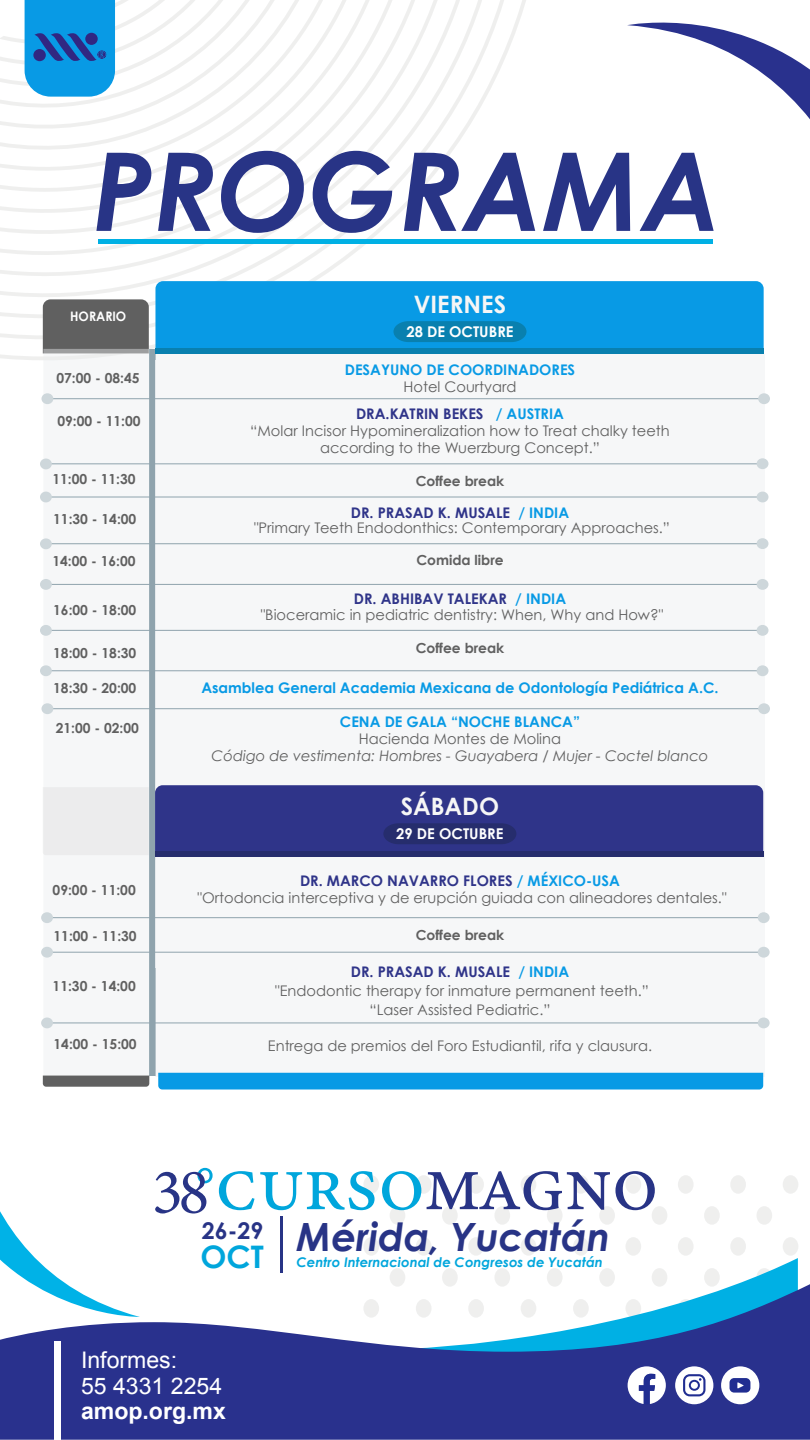
<style>
.page{position:relative;width:810px;height:1440px;background:#fff}
.page>*{position:absolute;margin:0;border:0;box-sizing:border-box;transform-origin:0 0}
.t1{font:italic 700 108.75px "Century Gothic";color:#283486}
.t2{font:italic 700 38.92px "Century Gothic";color:#283486}
.t3{font:700 31.05px "Century Gothic";color:#00a6dc}
.t4{font:700 24px "Century Gothic";color:#f6f6f6}
.t5{font:700 23.1px "Century Gothic";color:#283486}
.t6{font:22.88px/25.6px "Arial";color:#fff}
.t7{font:700 22.88px "Arial";color:#fff}
.t8{font:700 14.85px "Century Gothic";color:#fff}
.t9{font:14.62px/17px "Century Gothic";color:#606060;text-align:center}
.t10{font:700 14.62px "Century Gothic";color:#089ae5}
.t11{font:italic 14.62px "Century Gothic";color:#606060}
.t12{font:700 13.88px "Century Gothic";color:#606060}
.t13{font:700 13.8px "Century Gothic";color:#606060}
.t14{font:italic 700 13.35px "Century Gothic";color:#00a6dc}
.t15{font:700 13.05px "Century Gothic";color:#fff;scale:.94 1}
.s1{font-weight:700;color:#2f3489}
.s2{font-weight:700;color:#089ae5}
</style>
<div class="page">
<svg style="left:0;top:0;width:547px;height:360px"></svg>
<div style="left:43px;top:299px;width:106px;height:50px;background:#606060"></div>
<div style="left:149px;top:349px;width:6px;height:727px;background:#8fa3ad"></div>
<div style="left:43px;top:349px;width:106px;height:727px;background:#f6f7f8"></div>
<div style="left:43px;top:787px;width:106px;height:68px;background:#ececed"></div>
<svg style="left:140px;top:1076px;width:9px;height:11px"></svg>
<div style="left:155px;top:349px;width:609px;height:5px;background:#0980af"></div>
<div style="left:155px;top:354px;width:610px;height:723px;background:#f6f7f8"></div>
<div style="left:158px;top:1073px;width:605px;height:17px;background:#089ae5"></div>
<div style="left:155px;top:852px;width:608px;height:5px;background:#262d6d"></div>
<svg style="left:155px;top:281px;width:472px;height:68px;background:#0a98df"></svg>
<svg style="left:155px;top:785px;width:608px;height:67px;background:#2f3487"></svg>
<hr style="left:42px;top:463px;width:721px;height:1px;background:#8fa3ad">
<div style="left:40px;top:459px;width:12px;height:10px;background:#ced7db;border-radius:50%"></div>
<div style="left:757px;top:458px;width:11px;height:11px;background:#ced7db;border-radius:50%"></div>
<hr style="left:42px;top:497px;width:721px;height:1px;background:#8fa3ad">
<div style="left:40px;top:492px;width:12px;height:10px;background:#ced7db;border-radius:50%"></div>
<div style="left:757px;top:492px;width:11px;height:10px;background:#ced7db;border-radius:50%"></div>
<hr style="left:42px;top:630px;width:721px;height:1px;background:#8fa3ad">
<div style="left:40px;top:625px;width:12px;height:11px;background:#ced7db;border-radius:50%"></div>
<div style="left:757px;top:625px;width:11px;height:11px;background:#ced7db;border-radius:50%"></div>
<hr style="left:42px;top:670px;width:721px;height:1px;background:#8fa3ad">
<div style="left:40px;top:665px;width:12px;height:11px;background:#ced7db;border-radius:50%"></div>
<div style="left:757px;top:665px;width:11px;height:11px;background:#ced7db;border-radius:50%"></div>
<hr style="left:43px;top:708px;width:722px;height:1px;background:#8fa3ad">
<div style="left:42px;top:703px;width:11px;height:11px;background:#ced7db;border-radius:50%"></div>
<div style="left:758px;top:703px;width:12px;height:11px;background:#ced7db;border-radius:50%"></div>
<hr style="left:42px;top:543px;width:721px;height:1px;background:#8fa3ad">
<div style="left:40px;top:538px;width:12px;height:11px;background:#ced7db;border-radius:50%"></div>
<div style="left:757px;top:538px;width:11px;height:11px;background:#ced7db;border-radius:50%"></div>
<hr style="left:42px;top:584px;width:721px;height:1px;background:#8fa3ad">
<div style="left:40px;top:579px;width:12px;height:11px;background:#ced7db;border-radius:50%"></div>
<div style="left:757px;top:579px;width:11px;height:11px;background:#ced7db;border-radius:50%"></div>
<hr style="left:43px;top:952px;width:722px;height:1px;background:#8fa3ad">
<div style="left:41px;top:947px;width:12px;height:11px;background:#ced7db;border-radius:50%"></div>
<div style="left:758px;top:947px;width:12px;height:11px;background:#ced7db;border-radius:50%"></div>
<hr style="left:43px;top:917px;width:722px;height:1px;background:#8fa3ad">
<div style="left:41px;top:912px;width:12px;height:11px;background:#ced7db;border-radius:50%"></div>
<div style="left:758px;top:912px;width:12px;height:11px;background:#ced7db;border-radius:50%"></div>
<hr style="left:43px;top:1023px;width:722px;height:1px;background:#8fa3ad">
<div style="left:758px;top:1018px;width:12px;height:10px;background:#ced7db;border-radius:50%"></div>
<hr style="left:43px;top:398px;width:722px;height:1px;background:#8fa3ad">
<div style="left:42px;top:393px;width:11px;height:11px;background:#ced7db;border-radius:50%"></div>
<div style="left:758px;top:393px;width:12px;height:11px;background:#ced7db;border-radius:50%"></div>
<svg style="left:0;top:0;width:317px;height:142px"></svg>
<div style="left:783px;top:1237px;width:15px;height:19px;background:#efefee;border-radius:50%"></div>
<div style="left:783px;top:1175px;width:15px;height:19px;background:#efefee;border-radius:50%"></div>
<svg style="left:757px;top:1206px;width:15px;height:19px"></svg>
<div style="left:704px;top:1206px;width:16px;height:19px;background:#efefee;border-radius:50%"></div>
<div style="left:678px;top:1237px;width:16px;height:19px;background:#efefee;border-radius:50%"></div>
<div style="left:730px;top:1237px;width:16px;height:19px;background:#efefee;border-radius:50%"></div>
<div style="left:678px;top:1175px;width:16px;height:19px;background:#efefee;border-radius:50%"></div>
<div style="left:730px;top:1175px;width:16px;height:19px;background:#efefee;border-radius:50%"></div>
<div style="left:573px;top:1237px;width:16px;height:19px;background:#efefee;border-radius:50%"></div>
<div style="left:625px;top:1237px;width:16px;height:19px;background:#efefee;border-radius:50%"></div>
<div style="left:468px;top:1237px;width:16px;height:19px;background:#efefee;border-radius:50%"></div>
<div style="left:521px;top:1237px;width:15px;height:19px;background:#efefee;border-radius:50%"></div>
<div style="left:390px;top:1206px;width:15px;height:19px;background:#efefee;border-radius:50%"></div>
<div style="left:363px;top:1237px;width:16px;height:19px;background:#efefee;border-radius:50%"></div>
<div style="left:416px;top:1237px;width:16px;height:19px;background:#efefee;border-radius:50%"></div>
<div style="left:363px;top:1175px;width:16px;height:19px;background:#efefee;border-radius:50%"></div>
<div style="left:416px;top:1175px;width:16px;height:19px;background:#efefee;border-radius:50%"></div>
<div style="left:390px;top:1268px;width:15px;height:19px;background:#efefee;border-radius:50%"></div>
<svg style="left:627px;top:22px;width:183px;height:327px"></svg>
<svg style="left:0;top:969px;width:140px;height:313px"></svg>
<svg style="left:442px;top:1258px;width:356px;height:24px"></svg>
<svg style="left:0;top:1282px;width:810px;height:158px;fill:#29318d"></svg>
<div style="left:675px;top:1366px;width:38px;height:38px;background:#fff;border-radius:50%"></div>
<svg style="left:683px;top:1374px;width:22px;height:22px"></svg>
<svg style="left:628px;top:1366px;width:38px;height:38px"></svg>
<div style="left:721px;top:1366px;width:38px;height:38px;background:#fff;border-radius:50%"></div>
<svg style="left:730px;top:1378px;width:20px;height:15px"></svg>
<svg style="left:155px;top:1168px;width:58px;height:46px"></svg>
<svg style="left:427px;top:1171px;width:240px;height:54px"></svg>
<svg style="left:219px;top:1171px;width:156px;height:39px"></svg>
<svg style="left:382px;top:1171px;width:39px;height:39px"></svg>
<hr style="left:281px;top:1216px;width:2px;height:56px;background:#283486">
<hr style="left:98px;top:239px;width:614px;height:4px;background:#00b0e4">
<div style="left:54px;top:1341px;width:7px;height:99px;background:#fff"></div>
<h1 class="t1" style="left:93px;top:109px;width:630px">PROGRAMA</h1>
<p class="t15" style="left:70px;top:306px;width:61px">HORARIO</p>
<p class="t13" style="left:56px;top:367px;width:85px">07:00 - 08:45</p>
<p class="t13" style="left:57px;top:410px;width:85px">09:00 - 11:00</p>
<p class="t13" style="left:52px;top:469px;width:85px">11:00 - 11:30</p>
<p class="t13" style="left:53px;top:509px;width:85px">11:30 - 14:00</p>
<h3 class="t4" style="left:414px;top:286px;width:94px">VIERNES</h3>
<p class="t8" style="left:406px;top:320px;width:109px">28 DE OCTUBRE</p>
<p class="t10" style="left:345px;top:358px;width:232px">DESAYUNO DE COORDINADORES</p>
<p class="t9" style="left:404px;top:378px;width:114px">Hotel Courtyard</p>
<p class="t9" style="left:250px;top:405px;width:421px"><span class="s1">DRA.KATRIN BEKES</span> <span class="s2">/ AUSTRIA<br></span>“Molar Incisor Hypomineralization how to Treat chalky teeth according to the Wuerzburg Concept.”</p>
<p class="t12" style="left:416px;top:470px;width:90px">Coffee break</p>
<p class="t9" style="left:254px;top:505px;width:417px;line-height:15px"><span class="s1">DR. PRASAD K. MUSALE</span> <span class="s2">/ INDIA<br></span>"Primary Teeth Endodonthics: Contemporary Approaches.”</p>
<p class="t13" style="left:52px;top:550px;width:85px">14:00 - 16:00</p>
<p class="t12" style="left:416px;top:549px;width:89px">Comida libre</p>
<p class="t13" style="left:53px;top:599px;width:85px">16:00 - 18:00</p>
<p class="t13" style="left:53px;top:643px;width:85px">18:00 - 18:30</p>
<p class="t9" style="left:261px;top:591px;width:404px;line-height:15.8px"><span class="s1">DR. ABHIBAV TALEKAR</span> <span class="s2">/ INDIA<br></span>"Bioceramic in pediatric dentistry: When, Why and How?"</p>
<p class="t12" style="left:416px;top:638px;width:90px">Coffee break</p>
<p class="t13" style="left:53px;top:678px;width:85px">18:30 - 20:00</p>
<p class="t10" style="left:201px;top:677px;width:519px">Asamblea General Academia Mexicana de Odontología Pediátrica A.C.</p>
<p class="t10" style="left:340px;top:711px;width:242px">CENA DE GALA “NOCHE BLANCA”</p>
<p class="t9" style="left:359px;top:730px;width:204px">Hacienda Montes de Molina</p>
<p class="t11" style="left:212px;top:746px;width:498px">Código de vestimenta: Hombres - Guayabera / Mujer - Coctel blanco</p>
<p class="t13" style="left:56px;top:718px;width:85px">21:00 - 02:00</p>
<p class="t13" style="left:53px;top:879px;width:85px">09:00 - 11:00</p>
<h3 class="t4" style="left:401px;top:788px;width:100px">SÁBADO</h3>
<p class="t8" style="left:396px;top:822px;width:109px">29 DE OCTUBRE</p>
<p class="t9" style="left:198px;top:872px;width:530px"><span class="s1">DR. MARCO NAVARRO FLORES</span> <span class="s2">/ MÉXICO-USA<br></span>"Ortodoncia interceptiva y de erupción guiada con alineadores dentales."</p>
<p class="t13" style="left:54px;top:925px;width:85px">11:00 - 11:30</p>
<p class="t12" style="left:416px;top:924px;width:90px">Coffee break</p>
<p class="t13" style="left:53px;top:975px;width:85px">11:30 - 14:00</p>
<p class="t9" style="left:275px;top:962px;width:375px;line-height:18.8px"><span class="s1">DR. PRASAD K. MUSALE</span> <span class="s2">/ INDIA<br></span>"Endodontic therapy for inmature permanent teeth.” “Laser Assisted Pediatric.”</p>
<p class="t13" style="left:54px;top:1034px;width:85px">14:00 - 15:00</p>
<p class="t9" style="left:268px;top:1037px;width:386px">Entrega de premios del Foro Estudiantil, rifa y clausura.</p>
<h3 class="t5" style="left:202px;top:1213px;width:63px">26-29</h3>
<h3 class="t3" style="left:200px;top:1233px;width:65px">OCT</h3>
<h3 class="t6" style="left:81px;top:1348px;width:143px">Informes:<br>55 4331 2254</h3>
<h3 class="t7" style="left:81px;top:1396px;width:146px">amop.org.mx</h3>
<h2 class="t2" style="left:296px;top:1207px;width:315px">Mérida, Yucatán</h2>
<p class="t14" style="left:297px;top:1252px;width:308px">Centro Internacional de Congresos de Yucatán</p>
</div>
